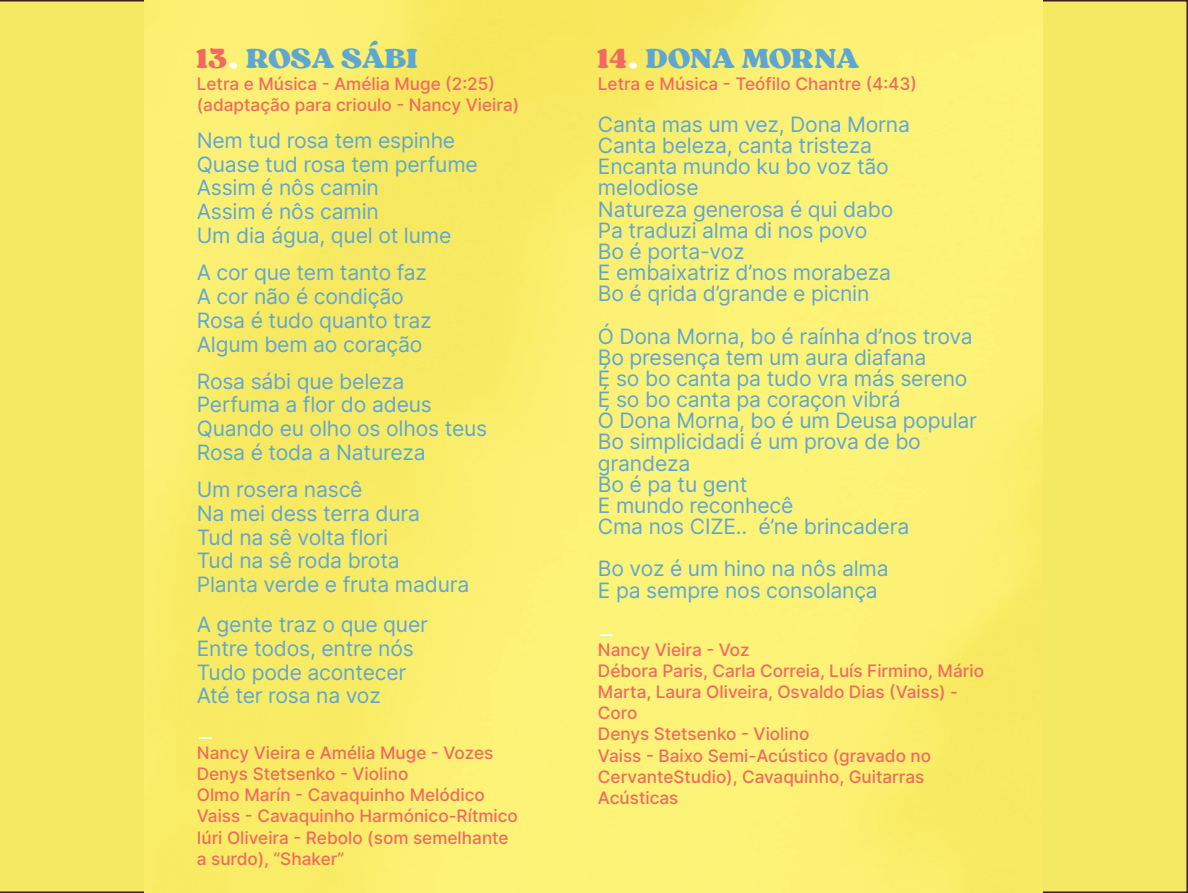
<style>
.page{position:relative;width:1188px;height:893px;background:#fff}
.page>*{position:absolute;margin:0;border:0;box-sizing:border-box;transform-origin:0 0}
.t1{font:29.1px "Sergio Trendy";color:#5fa7d2}
.t2{font:29.1px "Sergio Trendy";color:#fff}
.t3{font:21.15px/21.1px "Inter";letter-spacing:-.01em;color:#5fa7d2}
.t4{font:500 17.25px/21.1px "Inter";color:#f16961}
.s1{color:#f16961}
.s2{color:#fff}
</style>
<div class="page">
<div style="left:0;top:0;width:1188px;height:892px;background:#f3e962"></div>
<img style="left:144px;top:0;width:899px;height:892px">
<h1 class="t1" style="left:197px;top:40px;width:223px"><span class="s1">13</span><span class="s2">.</span> ROSA SÁBI</h1>
<p class="t4" style="left:197px;top:72px;width:324px">Letra e Música - Amélia Muge (2:25) (adaptação para crioulo - Nancy Vieira)</p>
<p class="t3" style="left:197px;top:128px;width:283px;line-height:23.9px">Nem tud rosa tem espinhe<br>Quase tud rosa tem perfume<br>Assim é nôs camin<br>Assim é nôs camin<br>Um dia água, quel ot lume</p>
<p class="t3" style="left:197px;top:260px;width:236px;line-height:23.9px">A cor que tem tanto faz<br>A cor não é condição<br>Rosa é tudo quanto traz<br>Algum bem ao coração</p>
<p class="t3" style="left:197px;top:368px;width:292px;line-height:23.9px">Rosa sábi que beleza<br>Perfuma a flor do adeus<br>Quando eu olho os olhos teus<br>Rosa é toda a Natureza</p>
<p class="t3" style="left:197px;top:477px;width:274px;line-height:23.9px">Um rosera nascê<br>Na mei dess terra dura<br>Tud na sê volta flori<br>Tud na sê roda brota<br>Planta verde e fruta madura</p>
<p class="t3" style="left:197px;top:611px;width:233px;line-height:23.9px">A gente traz o que quer<br>Entre todos, entre nós<br>Tudo pode acontecer<br>Até ter rosa na voz</p>
<h1 class="t2" style="left:197px;top:709px;width:19px">_</h1>
<p class="t4" style="left:197px;top:741px;width:323px">Nancy Vieira e Amélia Muge - Vozes<br>Denys Stetsenko - Violino<br>Olmo Marín - Cavaquinho Melódico<br>Vaiss - Cavaquinho Harmónico-Rítmico<br>Iúri Oliveira - Rebolo (som semelhante a surdo), “Shaker”</p>
<h1 class="t1" style="left:598px;top:40px;width:263px"><span class="s1">14</span><span class="s2">.</span> DONA MORNA</h1>
<p class="t4" style="left:598px;top:72px;width:321px">Letra e Música - Teófilo Chantre (4:43)</p>
<p class="t3" style="left:598px;top:113px;width:314px">Canta mas um vez, Dona Morna<br>Canta beleza, canta tristeza<br>Encanta mundo ku bo voz tão melodiose<br>Natureza generosa é qui dabo<br>Pa traduzi alma di nos povo<br>Bo é porta-voz<br>E embaixatriz d’nos morabeza<br>Bo é qrida d’grande e picnin</p>
<p class="t3" style="left:598px;top:325px;width:381px">Ó Dona Morna, bo é raínha d’nos trova<br>Bo presença tem um aura diafana<br>É so bo canta pa tudo vra más sereno<br>É so bo canta pa coraçon vibrá<br>Ó Dona Morna, bo é um Deusa popular<br>Bo simplicidadi é um prova de bo grandeza<br>Bo é pa tu gent<br>E mundo reconhecê<br>Cma nos CIZE.. é’ne brincadera</p>
<p class="t3" style="left:598px;top:557px;width:292px">Bo voz é um hino na nôs alma<br>E pa sempre nos consolança</p>
<h1 class="t2" style="left:598px;top:606px;width:19px">_</h1>
<p class="t4" style="left:598px;top:638px;width:388px">Nancy Vieira - Voz<br>Débora Paris, Carla Correia, Luís Firmino, Mário<br>Marta, Laura Oliveira, Osvaldo Dias (Vaiss) -<br>Coro<br>Denys Stetsenko - Violino<br>Vaiss - Baixo Semi-Acústico (gravado no<br>CervanteStudio), Cavaquinho, Guitarras<br>Acústicas</p>
</div>
